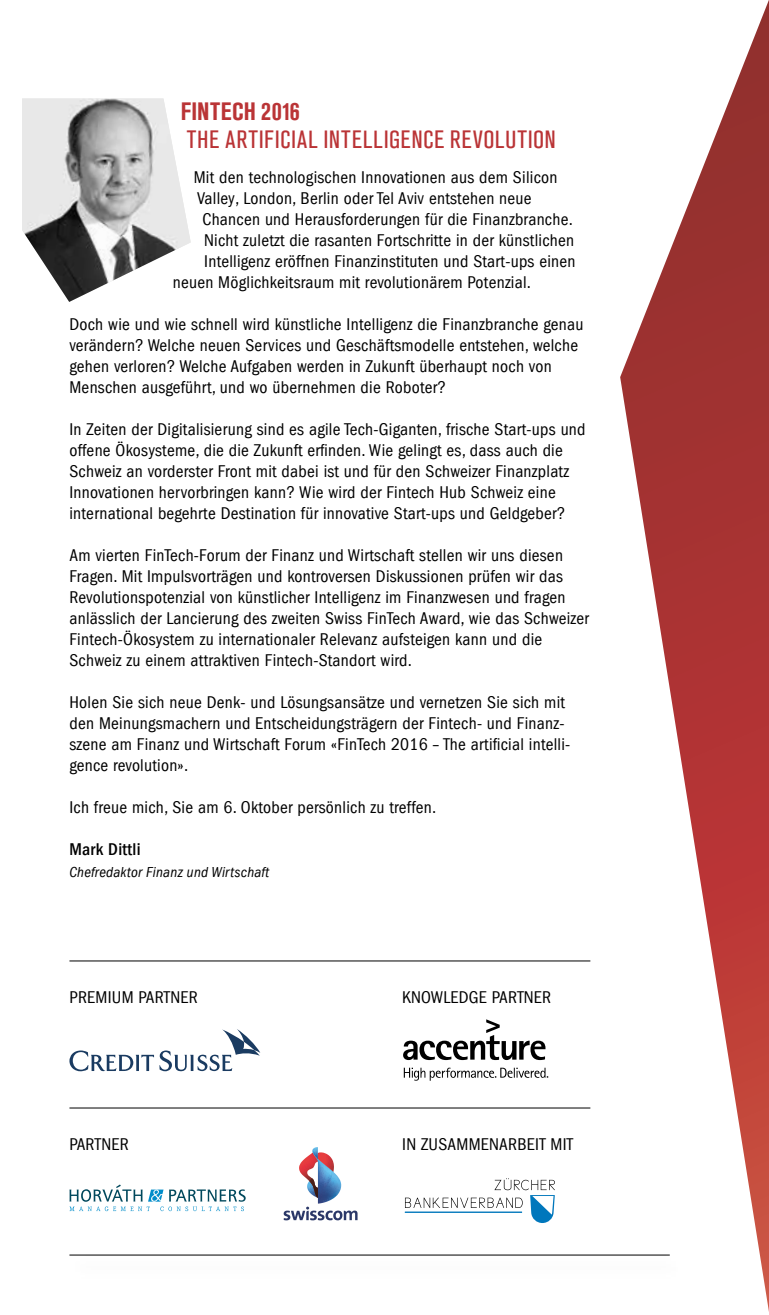
<style>
.page{position:relative;width:769px;height:1315px;background:#fff}
.page>*{position:absolute;margin:0;border:0;box-sizing:border-box;transform-origin:0 0}
.t1{font:24.5px "FAZ Ad Grotesk Cond";letter-spacing:.065em;color:#ba3436}
.t2{font:24.5px "FAZ Ad Grotesk Cond Demi Bd";letter-spacing:.05em;color:#ba3436}
.t3{font:condensed 17.5px/21px "FAZ Franklin Gothic";letter-spacing:.015em;color:#000}
.t4{font:500 condensed 17.5px "FAZ Franklin Gothic";letter-spacing:.015em;color:#000}
.t5{font:italic condensed 14.88px "FAZ Franklin Gothic";letter-spacing:.015em;color:#000}
</style>
<div class="page">
<svg style="left:620px;top:0;width:149px;height:1312px"></svg>
<div style="left:64px;top:1250px;width:626px;height:34px;background:#fefefe"></div>
<hr style="left:69px;top:1254px;width:601px;height:1px;background:#000">
<hr style="left:69px;top:960px;width:521px;height:1px;background:#000">
<hr style="left:69px;top:1107px;width:521px;height:1px;background:#000">
<svg style="left:403px;top:1019px;width:142px;height:41px"></svg>
<svg style="left:404px;top:1067px;width:144px;height:13px"></svg>
<svg style="left:69px;top:1029px;width:191px;height:42px"></svg>
<svg style="left:284px;top:1147px;width:74px;height:73px"></svg>
<svg style="left:69px;top:1184px;width:177px;height:27px"></svg>
<svg style="left:405px;top:1178px;width:150px;height:45px"></svg>
<img style="left:22px;top:98px;width:169px;height:204px">
<h1 class="t2" style="left:181px;top:98px;width:120px">FINTECH 2016</h1>
<h1 class="t1" style="left:187px;top:126px;width:370px">THE ARTIFICIAL INTELLIGENCE REVOLUTION</h1>
<p class="t3" style="left:194px;top:167px;width:365px">Mit den technologischen Innovationen aus dem Silicon</p>
<p class="t3" style="left:197px;top:188px;width:336px">Valley, London, Berlin oder Tel Aviv entstehen neue</p>
<p class="t3" style="left:202px;top:209px;width:372px">Chancen und Herausforderungen für die Finanzbranche.</p>
<p class="t3" style="left:204px;top:230px;width:371px">Nicht zuletzt die rasanten Fortschritte in der künstlichen</p>
<p class="t3" style="left:204px;top:251px;width:373px">Intelligenz eröffnen Finanzinstituten und Start-ups einen</p>
<p class="t3" style="left:173px;top:272px;width:360px">neuen Möglichkeitsraum mit revolutionärem Potenzial.</p>
<p class="t3" style="left:69px;top:314px;width:515px">Doch wie und wie schnell wird künstliche Intelligenz die Finanzbranche genau verändern? Welche neuen Services und Geschäftsmodelle entstehen, welche gehen verloren? Welche Aufgaben werden in Zukunft überhaupt noch von Menschen ausgeführt, und wo übernehmen die Roboter?</p>
<p class="t3" style="left:69px;top:419px;width:518px">In Zeiten der Digitalisierung sind es agile Tech-Giganten, frische Start-ups und offene Ökosysteme, die die Zukunft erfinden. Wie gelingt es, dass auch die Schweiz an vorderster Front mit dabei ist und für den Schweizer Finanzplatz Innovationen hervorbringen kann? Wie wird der Fintech Hub Schweiz eine international begehrte Destination für innovative Start-ups und Geldgeber?</p>
<p class="t3" style="left:69px;top:545px;width:521px">Am vierten FinTech-Forum der Finanz und Wirtschaft stellen wir uns diesen Fragen. Mit Impulsvorträgen und kontroversen Diskussionen prüfen wir das Revolutionspotenzial von künstlicher Intelligenz im Finanzwesen und fragen anlässlich der Lancierung des zweiten Swiss FinTech Award, wie das Schweizer Fintech-Ökosystem zu internationaler Relevanz aufsteigen kann und die Schweiz zu einem attraktiven Fintech-Standort wird.</p>
<p class="t3" style="left:69px;top:692px;width:502px">Holen Sie sich neue Denk- und Lösungsansätze und vernetzen Sie sich mit den Meinungsmachern und Entscheidungsträgern der Fintech- und Finanz&shy;szene am Finanz und Wirtschaft Forum «FinTech 2016 – The artificial intelli&shy;gence revolution».</p>
<p class="t3" style="left:69px;top:797px;width:368px">Ich freue mich, Sie am 6. Oktober persönlich zu treffen.</p>
<p class="t4" style="left:69px;top:839px;width:73px">Mark Dittli</p>
<p class="t5" style="left:69px;top:863px;width:201px">Chefredaktor Finanz und Wirtschaft</p>
<p class="t3" style="left:69px;top:986px;width:130px">PREMIUM PARTNER</p>
<p class="t3" style="left:402px;top:986px;width:150px">KNOWLEDGE PARTNER</p>
<p class="t3" style="left:69px;top:1133px;width:61px">PARTNER</p>
<p class="t3" style="left:402px;top:1133px;width:172px">IN ZUSAMMENARBEIT MIT</p>
</div>
